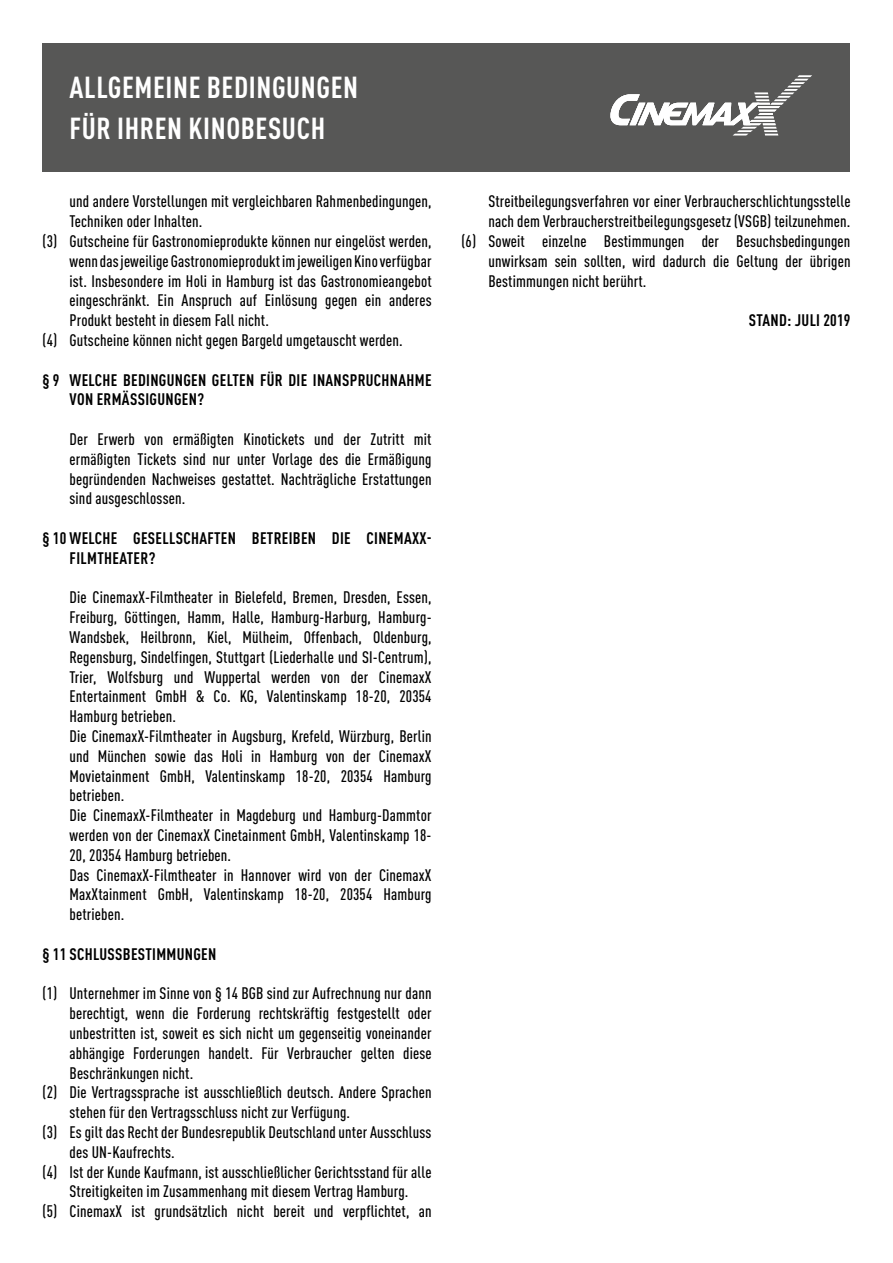
<style>
.page{position:relative;width:893px;height:1263px;background:#fff}
.page>*{position:absolute;margin:0;border:0;box-sizing:border-box;transform-origin:0 0}
.t1{font:700 condensed 30px/40.5px "DIN Pro";letter-spacing:.02em;color:#fff}
.t2{font:500 condensed 16.5px/19.8px "DIN Pro";letter-spacing:.01em;color:#000;text-align:justify}
.t3{font:700 condensed 16.5px/19.8px "DIN Pro";letter-spacing:.02em;color:#000}
</style>
<div class="page">
<div style="left:43px;top:43px;width:807px;height:128px;background:#575756"></div>
<svg style="left:618px;top:75px;width:194px;height:60px"></svg>
<img style="left:610px;top:94px;width:30px;height:31px">
<img style="left:630px;top:103px;width:15px;height:22px">
<h1 class="t1" style="left:70px;top:65px;width:290px">ALLGEMEINE BEDINGUNGEN<br>FÜR IHREN KINOBESUCH</h1>
<p class="t2" style="left:70px;top:190px;width:364px">und andere Vorstellungen mit vergleichbaren Rahmenbedingungen,</p>
<p class="t2" style="left:70px;top:210px;width:134px">Techniken oder Inhalten.</p>
<p class="t2" style="left:43px;top:230px;width:391px">(3) Gutscheine für Gastronomieprodukte können nur eingelöst werden,</p>
<p class="t2" style="left:70px;top:250px;width:364px">wenn das jeweilige Gastronomieprodukt im jeweiligen Kino verfügbar</p>
<p class="t2" style="left:70px;top:269px;width:364px">ist. Insbesondere im Holi in Hamburg ist das Gastronomieangebot</p>
<p class="t2" style="left:70px;top:289px;width:364px">eingeschränkt. Ein Anspruch auf Einlösung gegen ein anderes</p>
<p class="t2" style="left:70px;top:309px;width:201px">Produkt besteht in diesem Fall nicht.</p>
<p class="t2" style="left:43px;top:329px;width:362px">(4) Gutscheine können nicht gegen Bargeld umgetauscht werden.</p>
<p class="t3" style="left:70px;top:368px;width:363px;text-indent:-27px">§ 9 WELCHE BEDINGUNGEN GELTEN FÜR DIE INANSPRUCHNAHME<br>VON ERMÄSSIGUNGEN?</p>
<p class="t2" style="left:70px;top:428px;width:364px">Der Erwerb von ermäßigten Kinotickets und der Zutritt mit ermäßigten Tickets sind nur unter Vorlage des die Ermäßigung begründenden Nachweises gestattet. Nachträgliche Erstattungen sind ausgeschlossen.</p>
<p class="t3" style="left:70px;top:527px;width:363px;text-indent:-27px">§ 10 WELCHE GESELLSCHAFTEN BETREIBEN DIE CINEMAXX-<br>FILMTHEATER?</p>
<p class="t2" style="left:70px;top:586px;width:364px;text-align:left">Die CinemaxX-Filmtheater in Bielefeld, Bremen, Dresden, Essen, Freiburg, Göttingen, Hamm, Halle, Hamburg-Harburg, Hamburg-Wandsbek, Heilbronn, Kiel, Mülheim, Offenbach, Oldenburg, Regensburg, Sindelfingen, Stuttgart (Liederhalle und SI-Centrum), Trier, Wolfsburg und Wuppertal werden von der CinemaxX Entertainment GmbH &amp; Co. KG, Valentinskamp 18-20, 20354<br>Hamburg betrieben.<br>Die CinemaxX-Filmtheater in Augsburg, Krefeld, Würzburg, Berlin und München sowie das Holi in Hamburg von der CinemaxX Movietainment GmbH, Valentinskamp 18-20, 20354 Hamburg betrieben.<br>Die CinemaxX-Filmtheater in Magdeburg und Hamburg-Dammtor werden von der CinemaxX Cinetainment GmbH, Valentinskamp 18- 20, 20354 Hamburg betrieben.<br>Das CinemaxX-Filmtheater in Hannover wird von der CinemaxX MaxXtainment GmbH, Valentinskamp 18-20, 20354 Hamburg betrieben.</p>
<p class="t3" style="left:43px;top:943px;width:175px">§ 11 SCHLUSSBESTIMMUNGEN</p>
<p class="t2" style="left:43px;top:982px;width:391px">(1) Unternehmer im Sinne von § 14 BGB sind zur Aufrechnung nur dann</p>
<p class="t2" style="left:70px;top:1002px;width:364px">berechtigt, wenn die Forderung rechtskräftig festgestellt oder</p>
<p class="t2" style="left:70px;top:1022px;width:364px">unbestritten ist, soweit es sich nicht um gegenseitig voneinander</p>
<p class="t2" style="left:70px;top:1042px;width:364px">abhängige Forderungen handelt. Für Verbraucher gelten diese</p>
<p class="t2" style="left:70px;top:1061px;width:125px">Beschränkungen nicht.</p>
<p class="t2" style="left:43px;top:1081px;width:391px">(2) Die Vertragssprache ist ausschließlich deutsch. Andere Sprachen</p>
<p class="t2" style="left:70px;top:1101px;width:282px">stehen für den Vertragsschluss nicht zur Verfügung.</p>
<p class="t2" style="left:43px;top:1121px;width:391px">(3) Es gilt das Recht der Bundesrepublik Deutschland unter Ausschluss</p>
<p class="t2" style="left:70px;top:1141px;width:107px">des UN-Kaufrechts.</p>
<p class="t2" style="left:43px;top:1160px;width:391px">(4) Ist der Kunde Kaufmann, ist ausschließlicher Gerichtsstand für alle</p>
<p class="t2" style="left:70px;top:1180px;width:340px">Streitigkeiten im Zusammenhang mit diesem Vertrag Hamburg.</p>
<p class="t2" style="left:43px;top:1200px;width:391px">(5) CinemaxX ist grundsätzlich nicht bereit und verpflichtet, an</p>
<p class="t2" style="left:488px;top:190px;width:364px">Streitbeilegungsverfahren vor einer Verbraucherschlichtungsstelle</p>
<p class="t2" style="left:488px;top:210px;width:364px">nach dem Verbraucherstreitbeilegungsgesetz (VSGB) teilzunehmen.</p>
<p class="t2" style="left:461px;top:230px;width:391px">(6) Soweit einzelne Bestimmungen der Besuchsbedingungen</p>
<p class="t2" style="left:488px;top:250px;width:364px">unwirksam sein sollten, wird dadurch die Geltung der übrigen</p>
<p class="t2" style="left:488px;top:269px;width:160px">Bestimmungen nicht berührt.</p>
<p class="t3" style="left:749px;top:309px;width:103px">STAND: JULI 2019</p>
</div>
